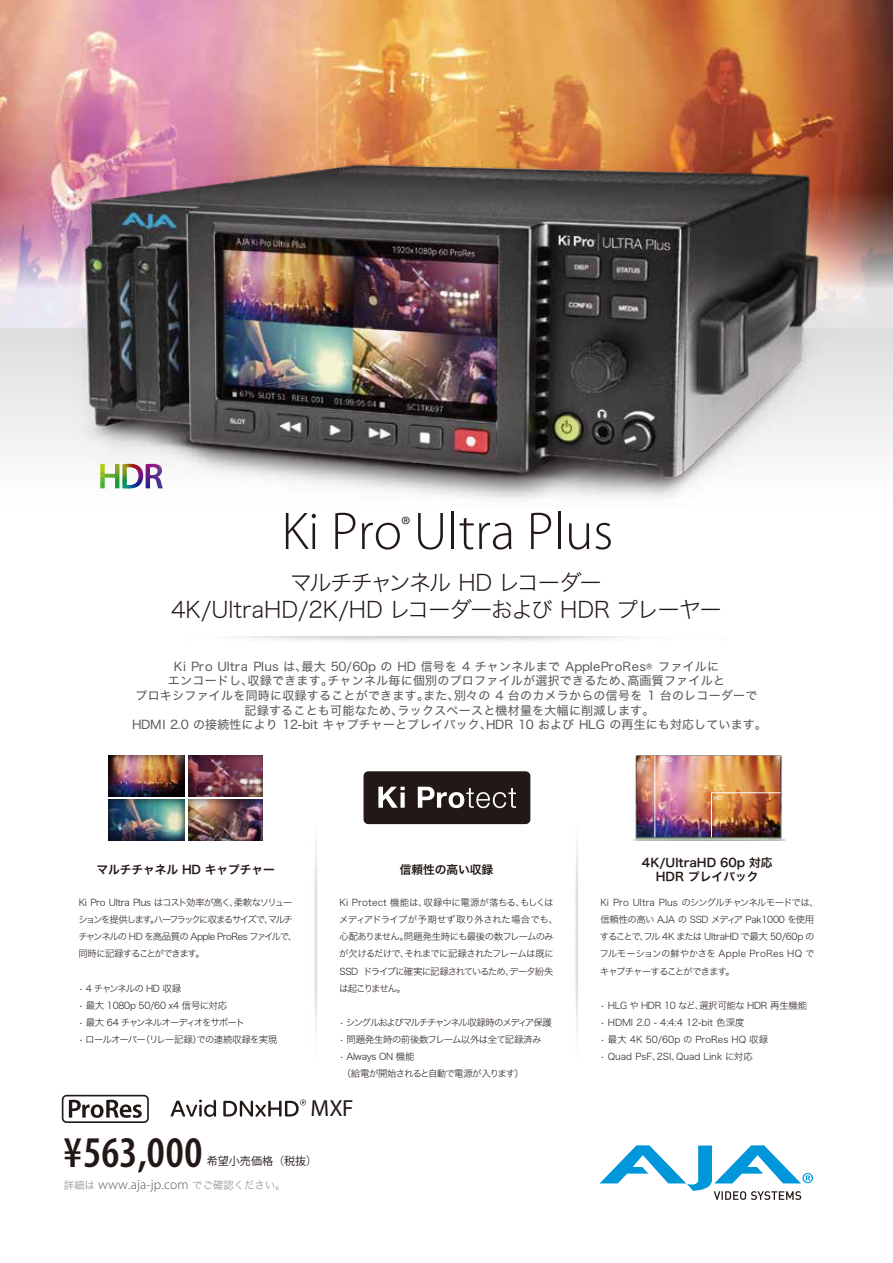
<style>
.page{position:relative;width:893px;height:1263px;background:#fff}
.page>*{position:absolute;margin:0;border:0;box-sizing:border-box;transform-origin:0 0}
.t1{font:300 53.4px "Myriad Pro";color:#221815}
.t2{font:600 condensed 43.95px "Myriad Pro";letter-spacing:.01em;color:#221815}
.t3{font:300 24px "Myriad Pro";color:#221815}
.t4{font:23.4px "Myriad Pro";color:#221815}
.t5{font:22.5px/27px "Hira Kaku Std W2";letter-spacing:-.06em;color:#221815;text-align:center}
.t6{font:300 13.5px "Myriad Pro";letter-spacing:.015em;color:#595757}
.t7{font:12px/14.7px "Hira Kaku Std W4";letter-spacing:.02em;color:#595757;text-align:center}
.t8{font:11.7px/14.1px "Hira Kaku Std W6";letter-spacing:-.01em;color:#221815;text-align:center}
.t9{font:11.1px "Koz Go Pr 6 N";color:#221815}
.t10{font:9.45px/17.1px "Hira Kaku Std W2";letter-spacing:-.065em;color:#221815}
.t11{font:9.45px/17.1px "Hira Kaku Std W2";letter-spacing:-.12em;color:#221815}
.t12{font:9.45px "Hira Kaku Std W2";color:#221815}
.t13{font:9.45px "Hira Kaku Std W2";letter-spacing:-.03em;color:#221815}
.t14{font:9.45px "Hira Kaku Std W2";letter-spacing:-.125em;color:#221815}
.t15{font:9.45px "Hira Kaku Std W2";letter-spacing:-.135em;color:#221815}
.t16{font:6.45px "Myriad Pro";letter-spacing:.02em;color:#fff}
.s1{font-family:"Hira Kaku Std W2";font-weight:400;font-size:10.5px;color:#898989}
</style>
<div class="page">
<img style="left:0;top:0;width:893px;height:328px">
<div style="left:0;top:328px;width:893px;height:325px;background:linear-gradient(to bottom,#e4e5e5,#fff)"></div>
<img style="left:31px;top:158px;width:807px;height:372px">
<img style="left:100px;top:464px;width:63px;height:25px">
<img style="left:314px;top:842px;width:3px;height:190px">
<img style="left:575px;top:842px;width:3px;height:190px">
<img style="left:115px;top:636px;width:663px;height:14px">
<div style="left:62px;top:1095px;width:87px;height:28px;border:2px solid #221815;border-radius:4px"></div>
<svg style="left:69px;top:1100px;width:73px;height:18px"></svg>
<svg style="left:171px;top:1099px;width:45px;height:18px"></svg>
<svg style="left:223px;top:1099px;width:83px;height:17px"></svg>
<svg style="left:600px;top:1145px;width:213px;height:55px"></svg>
<img style="left:109px;top:755px;width:67px;height:34px">
<img style="left:109px;top:789px;width:67px;height:51px">
<img style="left:176px;top:755px;width:86px;height:34px">
<img style="left:176px;top:789px;width:86px;height:51px">
<div style="left:364px;top:771px;width:166px;height:53px;background:#221815;border-radius:5px"></div>
<svg style="left:378px;top:787px;width:27px;height:21px"></svg>
<svg style="left:418px;top:787px;width:98px;height:21px"></svg>
<img style="left:632px;top:755px;width:153px;height:85px">
<img style="left:636px;top:756px;width:144px;height:81px">
<img style="left:711px;top:792px;width:70px;height:46px">
<hr style="left:654px;top:756px;width:1px;height:81px;background:#fff">
<h1 class="t1" style="left:282px;top:502px;width:333px">Ki Pro Ultra Plus</h1>
<h3 class="t3" style="left:401px;top:512px;width:11px">®</h3>
<h3 class="t5" style="left:171px;top:569px;width:552px">マルチチャンネル HD レコーダー<br>4K/UltraHD/2K/HD レコーダーおよび HDR プレーヤー</h3>
<p class="t7" style="left:132px;top:659px;width:636px">Ki Pro Ultra Plus は、最大 50/60p の HD 信号を 4 チャンネルまで AppleProRes® ファイルに<br>エンコードし、収録できます。チャンネル毎に個別のプロファイルが選択できるため、高画質ファイルと<br>プロキシファイルを同時に収録することができます。また、別々の 4 台のカメラからの信号を 1 台のレコーダーで記録することも可能なため、ラックスペースと機材量を大幅に削減します。<br>HDMI 2.0 の接続性により 12-bit キャプチャーとプレイバック、HDR 10 および HLG の再生にも対応しています。</p>
<p class="t16" style="left:643px;top:756px;width:8px">4K</p>
<p class="t16" style="left:660px;top:756px;width:14px">UHD</p>
<p class="t16" style="left:714px;top:794px;width:10px">HD</p>
<p class="t8" style="left:97px;top:862px;width:180px">マルチチャネル HD キャプチャー</p>
<p class="t8" style="left:400px;top:862px;width:95px">信頼性の高い収録</p>
<p class="t8" style="left:642px;top:855px;width:132px">4K/UltraHD 60p 対応<br>HDR プレイバック</p>
<p class="t11" style="left:78px;top:894px;width:221px">Ki Pro Ultra Plus はコスト効率が高く、柔軟なソリューションを提供します。ハーフラックに収まるサイズで、マルチチャンネルの HD を高品質の Apple ProRes ファイルで、同時に記録することができます。</p>
<p class="t14" style="left:79px;top:981px;width:104px">• 4 チャンネルの HD 収録</p>
<p class="t13" style="left:79px;top:998px;width:150px">• 最大 1080p 50/60 x4 信号に対応</p>
<p class="t14" style="left:79px;top:1015px;width:168px">• 最大 64 チャンネルオーディオをサポート</p>
<p class="t10" style="left:79px;top:1030px;width:200px">• ロールオーバー（リレー記録）での連続収録を実現</p>
<p class="t10" style="left:339px;top:894px;width:221px">Ki Protect 機能は、収録中に電源が落ちる、もしくはメディアドライブが予期せず取り外された場合でも、心配ありません。問題発生時にも最後の数フレームのみが欠けるだけで、それまでに記録されたフレームは既に<br>SSD ドライブに確実に記録されているため、データ紛失は起こりません。</p>
<p class="t15" style="left:340px;top:1015px;width:214px">• シングルおよびマルチチャンネル収録時のメディア保護</p>
<p class="t10" style="left:340px;top:1030px;width:204px">• 問題発生時の前後数フレーム以外は全て記録済み</p>
<p class="t10" style="left:340px;top:1047px;width:186px">• Always ON 機能<br>（給電が開始されると自動で電源が入ります）</p>
<p class="t10" style="left:600px;top:894px;width:221px">Ki Pro Ultra Plus のシングルチャンネルモードでは、信頼性の高い AJA の SSD メディア Pak1000 を使用することで、フル 4K または UltraHD で最大 50/60p のフルモーションの鮮やかさを Apple ProRes HQ でキャプチャーすることができます。</p>
<p class="t13" style="left:600px;top:998px;width:208px">• HLG や HDR 10 など、選択可能な HDR 再生機能</p>
<p class="t12" style="left:600px;top:1015px;width:146px">• HDMI 2.0 - 4:4:4 12-bit 色深度</p>
<p class="t12" style="left:600px;top:1032px;width:169px">• 最大 4K 50/60p の ProRes HQ 収録</p>
<p class="t12" style="left:600px;top:1049px;width:154px">• Quad PsF、2SI､Quad Link に対応</p>
<h3 class="t4" style="left:311px;top:1094px;width:45px">MXF</h3>
<h2 class="t2" style="left:64px;top:1128px;width:140px">¥563,000</h2>
<p class="t9" style="left:207px;top:1155px;width:112px">希望小売価格（税抜）</p>
<h3 class="t6" style="left:64px;top:1177px;width:223px"><span class="s1">詳細は</span> www.aja-jp.com <span class="s1">でご確認ください。</span></h3>
</div>
